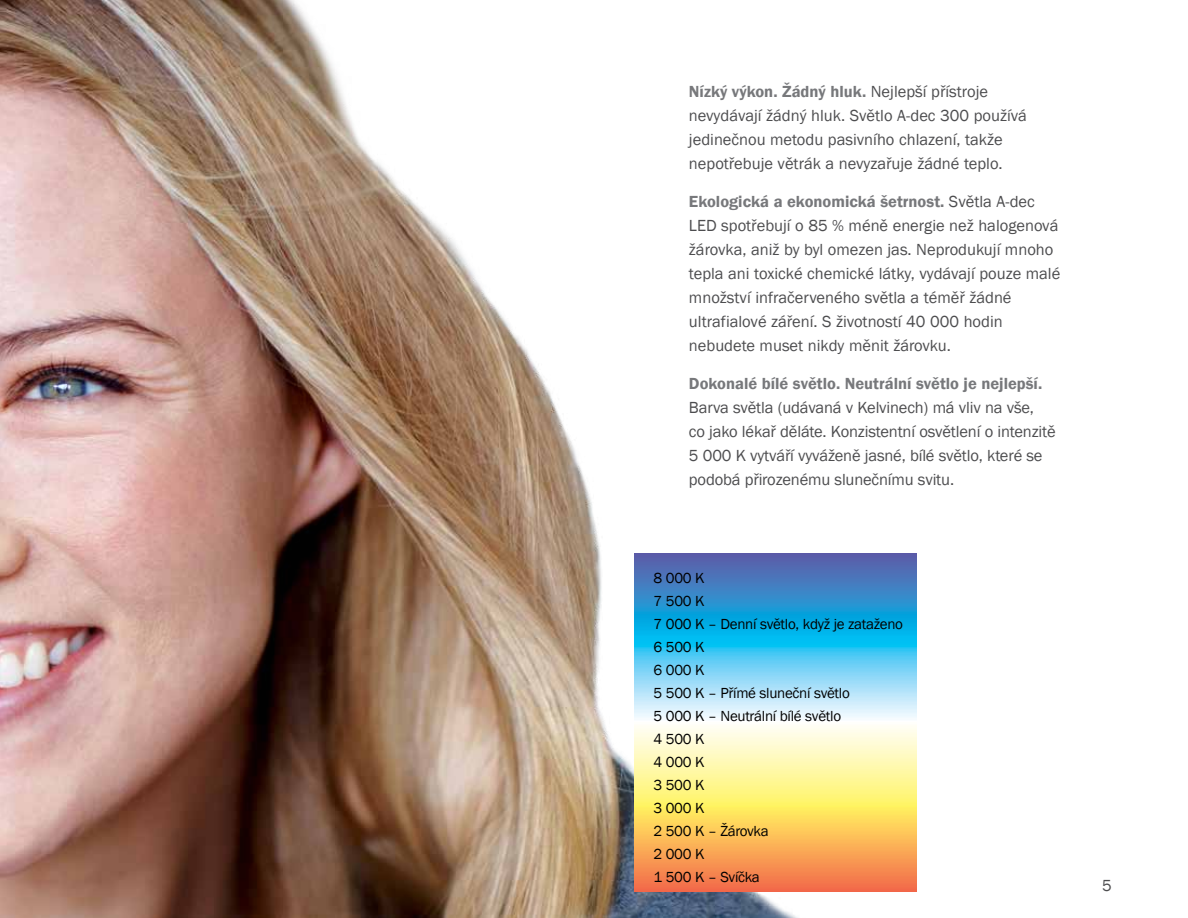
<style>
.page{position:relative;width:1188px;height:918px;background:#fff}
.page>*{position:absolute;margin:0;border:0;box-sizing:border-box;transform-origin:0 0}
.t1{font:16.5px/24px "Franklin Gothic";color:#4d4d4f}
.t2{font:600 16.5px "Franklin Gothic";color:#77787b}
.t3{font:15px/23px "Franklin Gothic";letter-spacing:-.02em;color:#000}
.s1{font-weight:600;color:#77787b}
</style>
<div class="page">
<img style="left:0;top:0;width:835px;height:918px">
<svg style="left:635px;top:554px;width:281px;height:337px;background:#acc3b2"></svg>
<p class="t1" style="left:689px;top:80px;width:339px"><span class="s1">Nízký výkon. Žádný hluk.</span> Nejlepší přístroje nevydávají žádný hluk. Světlo A-dec 300 používá jedinečnou metodu pasivního chlazení, takže nepotřebuje větrák a nevyzařuje žádné teplo.</p>
<p class="t1" style="left:689px;top:190px;width:373px"><span class="s1">Ekologická a ekonomická šetrnost.</span> Světla A-dec LED spotřebují o 85 % méně energie než halogenová žárovka, aniž by byl omezen jas. Neprodukují mnoho tepla ani toxické chemické látky, vydávají pouze malé množství infračerveného světla a téměř žádné ultrafialové záření. S životností 40 000 hodin nebudete muset nikdy měnit žárovku.</p>
<p class="t2" style="left:689px;top:373px;width:355px">Dokonalé bílé světlo. Neutrální světlo je nejlepší.</p>
<p class="t1" style="left:689px;top:395px;width:368px">Barva světla (udávaná v Kelvinech) má vliv na vše,<br>co jako lékař děláte. Konzistentní osvětlení o intenzitě 5 000 K vytváří vyváženě jasné, bílé světlo, které se podobá přirozenému slunečnímu svitu.</p>
<p class="t3" style="left:653px;top:567px;width:251px">8 000 K<br>7 500 K<br>7 000 K – Denní světlo, když je zataženo<br>6 500 K<br>6 000 K<br>5 500 K – Přímé sluneční světlo<br>5 000 K – Neutrální bílé světlo<br>4 500 K<br>4 000 K<br>3 500 K<br>3 000 K<br>2 500 K – Žárovka<br>2 000 K<br>1 500 K – Svíčka</p>
<p class="t1" style="left:1102px;top:874px;width:11px">5</p>
</div>
